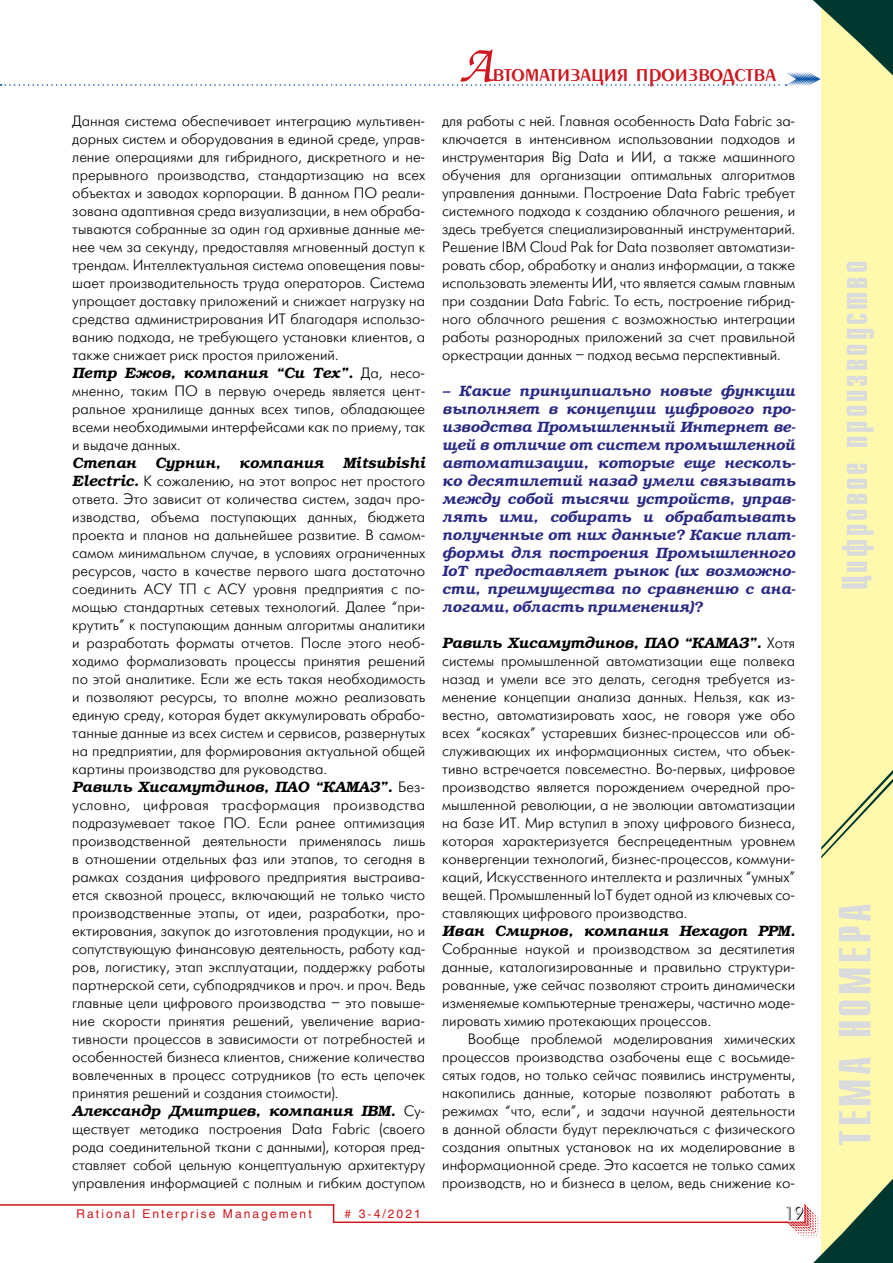
<style>
.page{position:relative;width:893px;height:1263px;background:#fff}
.page>*{position:absolute;margin:0;border:0;box-sizing:border-box;transform-origin:0 0}
.t1{font:700 45px "Compact C";letter-spacing:.08em;color:#dadbdc}
.t2{font:700 36px "Compact C";letter-spacing:.08em;color:#dadbdc}
.t3{font:27px "Penta Demi";color:#ce171e}
.t4{font:18px "Futuris Shadow C";color:#000}
.t5{font:15px/18px "Futuris Light C";color:#000;text-align:justify}
.t6{font:italic 600 15px/18px "Bookman C";color:#292984;text-align:justify}
.t7{font:italic 600 15px "Bookman C";color:#000}
.t8{font:12px "Helios";letter-spacing:.17em;color:#ce171e}
.s1{font-family:"Futuris Light C";font-weight:400;font-style:normal}
.s2{font-family:"Bookman C";font-weight:600;font-style:italic}
.s3{font-family:"Zapf Chancery C";font-size:54px}
</style>
<div class="page">
<hr style="left:0;top:1204px;width:334px;height:2px;background:#ce171e">
<svg style="left:333px;top:1206px;width:1px;height:15px"></svg>
<hr style="left:333px;top:1221px;width:455px;height:2px;background:#ce171e">
<div style="left:821px;top:0;width:72px;height:1263px;background:#fff9ae"></div>
<svg style="left:821px;top:770px;width:72px;height:88px"></svg>
<svg style="left:0;top:0;width:893px;height:86px"></svg>
<svg style="left:787px;top:1178px;width:106px;height:85px"></svg>
<p class="t5" style="left:72px;top:112px;width:354px">Данная система обеспечивает интеграцию мультивен&shy;дорных систем и оборудования в единой среде, управ&shy;ление операциями для гибридного, дискретного и не&shy;прерывного производства, стандартизацию на всех объектах и заводах корпорации. В данном ПО реали&shy;зована адаптивная среда визуализации, в нем обраба&shy;тываются собранные за один год архивные данные ме&shy;нее чем за секунду, предоставляя мгновенный доступ к трендам. Интеллектуальная система оповещения повы&shy;шает производительность труда операторов. Система упрощает доставку приложений и снижает нагрузку на средства администрирования ИТ благодаря использо&shy;ванию подхода, не требующего установки клиентов, а также снижает риск простоя приложений.</p>
<p class="t7" style="left:72px;top:364px;width:354px">Петр Ежов, компания “Си Тех”. <span class="s1">Да, несо-</span></p>
<p class="t5" style="left:72px;top:382px;width:354px">мненно, таким ПО в первую очередь является цент&shy;ральное хранилище данных всех типов, обладающее всеми необходимыми интерфейсами как по приему, так и выдаче данных.</p>
<p class="t7" style="left:72px;top:454px;width:66px">Степан</p>
<p class="t7" style="left:155px;top:454px;width:67px">Сурнин,</p>
<p class="t7" style="left:239px;top:454px;width:86px">компания</p>
<p class="t7" style="left:343px;top:454px;width:84px">Mitsubishi</p>
<p class="t5" style="left:72px;top:472px;width:354px"><span class="s2">Electric.</span> К сожалению, на этот вопрос нет простого ответа. Это зависит от количества систем, задач про&shy;изводства, объема поступающих данных, бюджета проекта и планов на дальнейшее развитие. В самом&shy;самом минимальном случае, в условиях ограниченных ресурсов, часто в качестве первого шага достаточно соединить АСУ ТП с АСУ уровня предприятия с по&shy;мощью стандартных сетевых технологий. Далее “при&shy;крутить” к поступающим данным алгоритмы аналитики и разработать форматы отчетов. После этого необ&shy;ходимо формализовать процессы принятия решений по этой аналитике. Если же есть такая необходимость и позволяют ресурсы, то вполне можно реализовать единую среду, которая будет аккумулировать обрабо&shy;танные данные из всех систем и сервисов, развернутых на предприятии, для формирования актуальной общей картины производства для руководства.</p>
<p class="t7" style="left:72px;top:778px;width:354px">Равиль Хисамутдинов, ПАО “КАМАЗ”. <span class="s1">Без-</span></p>
<p class="t5" style="left:72px;top:796px;width:354px">условно, цифровая трасформация производства подразумевает такое ПО. Если ранее оптимизация производственной деятельности применялась лишь в отношении отдельных фаз или этапов, то сегодня в рамках создания цифрового предприятия выстраива&shy;ется сквозной процесс, включающий не только чисто производственные этапы, от идеи, разработки, про&shy;ектирования, закупок до изготовления продукции, но и сопутствующую финансовую деятельность, работу кад&shy;ров, логистику, этап эксплуатации, поддержку работы партнерской сети, субподрядчиков и проч. и проч. Ведь главные цели цифрового производства – это повыше&shy;ние скорости принятия решений, увеличение вариа&shy;тивности процессов в зависимости от потребностей и особенностей бизнеса клиентов, снижение количества вовлеченных в процесс сотрудников (то есть цепочек принятия решений и создания стоимости).</p>
<p class="t7" style="left:72px;top:1102px;width:354px">Александр Дмитриев, компания IBM. <span class="s1">Су-</span></p>
<p class="t5" style="left:72px;top:1120px;width:354px">ществует методика построения Data Fabric (своего рода соединительной ткани с данными), которая пред&shy;ставляет собой цельную концептуальную архитектуру управления информацией с полным и гибким доступом</p>
<p class="t8" style="left:77px;top:1207px;width:237px">Rational Enterprise Management</p>
<p class="t8" style="left:345px;top:1207px;width:78px"># 3-4/2021</p>
<h3 class="t3" style="left:459px;top:59px;width:319px"><span class="s3">А</span>втоматизация производства</h3>
<p class="t5" style="left:442px;top:112px;width:354px">для работы с ней. Главная особенность Data Fabric за&shy;ключается в интенсивном использовании подходов и инструментария Big Data и ИИ, а также машинного обучения для организации оптимальных алгоритмов управления данными. Построение Data Fabric требует системного подхода к созданию облачного решения, и здесь требуется специализированный инструментарий.<br>Решение IBM Cloud Pak for Data позволяет автоматизи&shy;ровать сбор, обработку и анализ информации, а также использовать элементы ИИ, что является самым главным при создании Data Fabric. То есть, построение гибрид&shy;ного облачного решения с возможностью интеграции работы разнородных приложений за счет правильной оркестрации данных – подход весьма перспективный.</p>
<p class="t6" style="left:442px;top:382px;width:355px">– Какие принципиально новые функции выполняет в концепции цифрового про&shy;изводства Промышленный Интернет ве&shy;щей в отличие от систем промышленной автоматизации, которые еще несколь&shy;ко десятилетий назад умели связывать между собой тысячи устройств, управ&shy;лять ими, собирать и обрабатывать полученные от них данные? Какие плат&shy;формы для построения Промышленного IoT предоставляет рынок (их возможно&shy;сти, преимущества по сравнению с ана&shy;логами, область применения)?</p>
<p class="t7" style="left:442px;top:634px;width:354px">Равиль Хисамутдинов, ПАО “КАМАЗ”. <span class="s1">Хотя</span></p>
<p class="t5" style="left:442px;top:652px;width:354px">системы промышленной автоматизации еще полвека назад и умели все это делать, сегодня требуется из&shy;менение концепции анализа данных. Нельзя, как из&shy;вестно, автоматизировать хаос, не говоря уже обо всех “косяках” устаревших бизнес-процессов или об&shy;служивающих их информационных систем, что объек&shy;тивно встречается повсеместно. Во-первых, цифровое производство является порождением очередной про&shy;мышленной революции, а не эволюции автоматизации на базе ИТ. Мир вступил в эпоху цифрового бизнеса, которая характеризуется беспрецедентным уровнем конвергенции технологий, бизнес-процессов, коммуни&shy;каций, Искусственного интеллекта и различных “умных” вещей. Промышленный IoT будет одной из ключевых со&shy;ставляющих цифрового производства.</p>
<p class="t7" style="left:442px;top:922px;width:354px">Иван Смирнов, компания Hexagon PPM.</p>
<p class="t5" style="left:442px;top:940px;width:354px">Собранные наукой и производством за десятилетия данные, каталогизированные и правильно структури&shy;рованные, уже сейчас позволяют строить динамически изменяемые компьютерные тренажеры, частично моде&shy;лировать химию протекающих процессов.</p>
<p class="t5" style="left:442px;top:1030px;width:354px;text-indent:26px">Вообще проблемой моделирования химических процессов производства озабочены еще с восьмиде&shy;сятых годов, но только сейчас появились инструменты, накопились данные, которые позволяют работать в режимах “что, если”, и задачи научной деятельности в данной области будут переключаться с физического создания опытных установок на их моделирование в информационной среде. Это касается не только самих производств, но и бизнеса в целом, ведь снижение ко-</p>
<p class="t4" style="left:784px;top:1204px;width:21px">19</p>
<h2 class="t2" style="left:837px;top:590px;width:331px;rotate:-90deg">Цифровое производство</h2>
<h1 class="t1" style="left:833px;top:1145px;width:244px;rotate:-90deg">ТЕМА НОМЕРА</h1>
</div>
